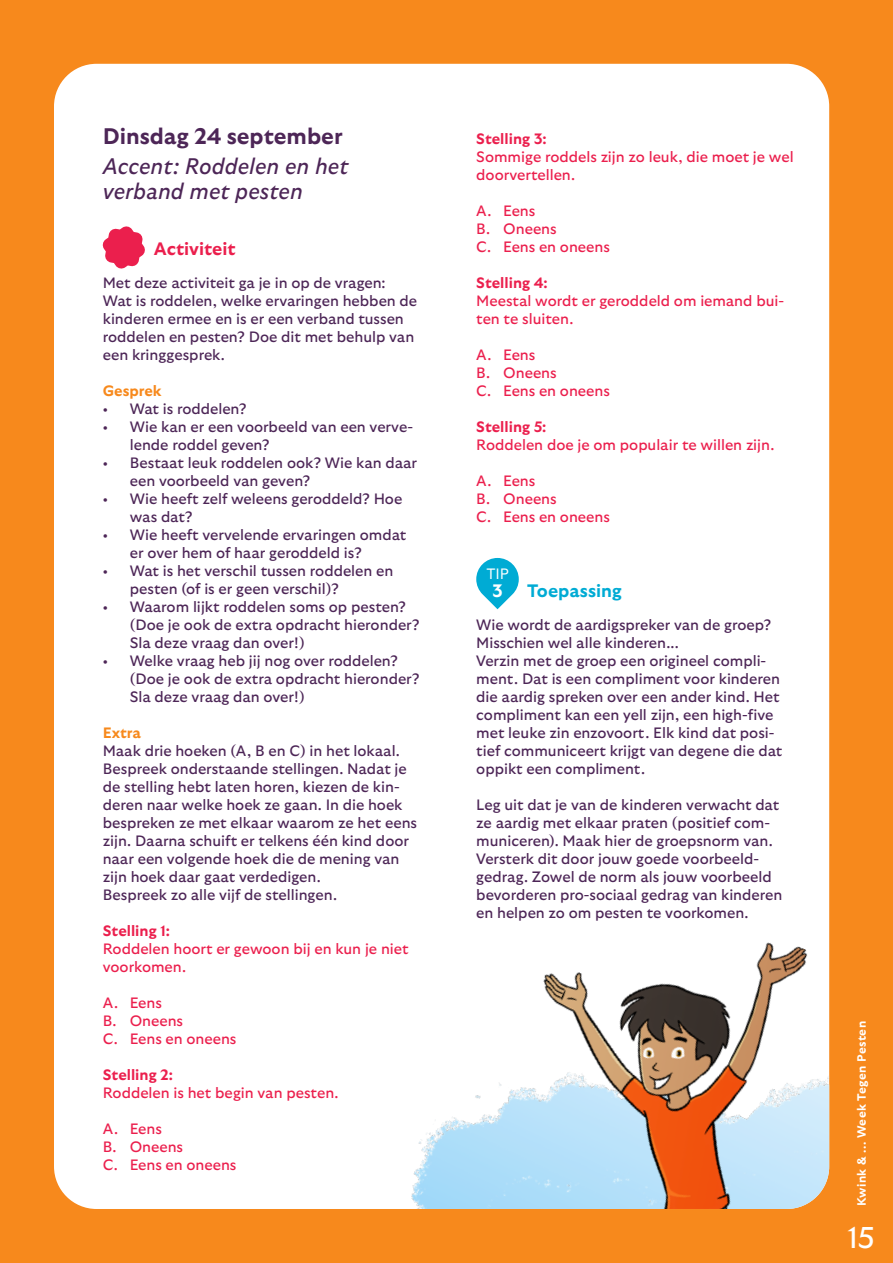
<style>
.page{position:relative;width:893px;height:1263px;background:#f7891c}
.page>*{position:absolute;margin:0;border:0;box-sizing:border-box;transform-origin:0 0}
.t1{font:30px "GT Ultra";color:#fff}
.t2{font:italic 22.5px/25.5px "GT Ultra";color:#4d2657}
.t3{font:700 22.5px "GT Ultra";color:#4d2657}
.t4{font:700 18px "GT Ultra";color:#eb1f4d}
.t5{font:700 18px "GT Ultra";color:#00abd4}
.t6{font:700 18px "GT Ultra";color:#fff}
.t7{font:15px/18px "GT Ultra";color:#4d2657}
.t8{font:15px/18px "GT Ultra";color:#eb1f4d}
.t9{font:700 15px "GT Ultra";color:#eb1f4d}
.t10{font:700 15px "GT Ultra";color:#f7891c}
.t11{font:300 15px "GT Ultra";color:#fff}
.t12{font:700 12px "GT Ultra";letter-spacing:.025em;color:#fff}
</style>
<div class="page">
<div style="left:54px;top:64px;width:775px;height:1145px;background:#fff;border-radius:43px"></div>
<svg style="left:476px;top:558px;width:43px;height:51px"></svg>
<svg style="left:102px;top:226px;width:43px;height:43px"></svg>
<img style="left:411px;top:942px;width:418px;height:267px">
<h2 class="t3" style="left:103px;top:124px;width:241px">Dinsdag 24 september</h2>
<h2 class="t2" style="left:103px;top:153px;width:247px">Accent: Roddelen en het verband met pesten</h2>
<p class="t4" style="left:154px;top:239px;width:83px">Activiteit</p>
<p class="t7" style="left:103px;top:274px;width:316px">Met deze activiteit ga je in op de vragen:<br>Wat is roddelen, welke ervaringen hebben de kinderen ermee en is er een verband tussen roddelen en pesten? Doe dit met behulp van een kringgesprek.</p>
<p class="t10" style="left:103px;top:383px;width:60px">Gesprek</p>
<p class="t7" style="left:103px;top:400px;width:145px">• Wat is roddelen?</p>
<p class="t7" style="left:130px;top:418px;width:285px;text-indent:-27px">• Wie kan er een voorbeeld van een verve&shy;lende roddel geven?</p>
<p class="t7" style="left:130px;top:454px;width:289px;text-indent:-27px">• Bestaat leuk roddelen ook? Wie kan daar een voorbeeld van geven?</p>
<p class="t7" style="left:130px;top:490px;width:274px;text-indent:-27px">• Wie heeft zelf weleens geroddeld? Hoe was dat?</p>
<p class="t7" style="left:130px;top:526px;width:278px;text-indent:-27px">• Wie heeft vervelende ervaringen omdat er over hem of haar geroddeld is?</p>
<p class="t7" style="left:130px;top:562px;width:265px;text-indent:-27px">• Wat is het verschil tussen roddelen en pesten (of is er geen verschil)?</p>
<p class="t7" style="left:130px;top:598px;width:291px;text-indent:-27px">• Waarom lijkt roddelen soms op pesten? (Doe je ook de extra opdracht hieronder?<br>Sla deze vraag dan over!)</p>
<p class="t7" style="left:130px;top:652px;width:291px;text-indent:-27px">• Welke vraag heb jij nog over roddelen? (Doe je ook de extra opdracht hieronder?<br>Sla deze vraag dan over!)</p>
<p class="t10" style="left:103px;top:725px;width:40px">Extra</p>
<p class="t7" style="left:103px;top:742px;width:316px">Maak drie hoeken (A, B en C) in het lokaal.<br>Bespreek onderstaande stellingen. Nadat je de stelling hebt laten horen, kiezen de kin&shy;deren naar welke hoek ze gaan. In die hoek bespreken ze met elkaar waarom ze het eens zijn. Daarna schuift er telkens één kind door naar een volgende hoek die de mening van zijn hoek daar gaat verdedigen.<br>Bespreek zo alle vijf de stellingen.</p>
<p class="t9" style="left:103px;top:923px;width:69px">Stelling 1:</p>
<p class="t8" style="left:103px;top:940px;width:307px">Roddelen hoort er gewoon bij en kun je niet voorkomen.</p>
<p class="t8" style="left:103px;top:994px;width:135px">A. Eens<br>B. Oneens<br>C. Eens en oneens</p>
<p class="t9" style="left:103px;top:1067px;width:72px">Stelling 2:</p>
<p class="t8" style="left:103px;top:1084px;width:237px">Roddelen is het begin van pesten.</p>
<p class="t8" style="left:103px;top:1120px;width:135px">A. Eens<br>B. Oneens<br>C. Eens en oneens</p>
<p class="t9" style="left:476px;top:131px;width:72px">Stelling 3:</p>
<p class="t8" style="left:476px;top:148px;width:319px">Sommige roddels zijn zo leuk, die moet je wel doorvertellen.</p>
<p class="t8" style="left:476px;top:202px;width:135px">A. Eens<br>B. Oneens<br>C. Eens en oneens</p>
<p class="t9" style="left:476px;top:275px;width:73px">Stelling 4:</p>
<p class="t8" style="left:476px;top:292px;width:309px">Meestal wordt er geroddeld om iemand bui&shy;ten te sluiten.</p>
<p class="t8" style="left:476px;top:346px;width:135px">A. Eens<br>B. Oneens<br>C. Eens en oneens</p>
<p class="t9" style="left:476px;top:419px;width:72px">Stelling 5:</p>
<p class="t8" style="left:476px;top:436px;width:300px">Roddelen doe je om populair te willen zijn.</p>
<p class="t8" style="left:476px;top:472px;width:135px">A. Eens<br>B. Oneens<br>C. Eens en oneens</p>
<p class="t11" style="left:486px;top:565px;width:24px">TIP</p>
<p class="t6" style="left:492px;top:580px;width:12px">3</p>
<p class="t5" style="left:527px;top:581px;width:96px">Toepassing</p>
<p class="t7" style="left:476px;top:616px;width:308px">Wie wordt de aardigspreker van de groep?<br>Misschien wel alle kinderen...<br>Verzin met de groep een origineel compli&shy;ment. Dat is een compliment voor kinderen die aardig spreken over een ander kind. Het compliment kan een yell zijn, een high-five met leuke zin enzovoort. Elk kind dat posi&shy;tief communiceert krijgt van degene die dat oppikt een compliment.</p>
<p class="t7" style="left:476px;top:796px;width:308px">Leg uit dat je van de kinderen verwacht dat ze aardig met elkaar praten (positief com&shy;municeren). Maak hier de groepsnorm van.<br>Versterk dit door jouw goede voorbeeld&shy;gedrag. Zowel de norm als jouw voorbeeld bevorderen pro-sociaal gedrag van kinderen en helpen zo om pesten te voorkomen.</p>
<p class="t12" style="left:855px;top:1206px;width:186px;rotate:-90deg">Kwink &amp; ... Week Tegen Pesten</p>
<h1 class="t1" style="left:847px;top:1221px;width:29px">15</h1>
</div>
